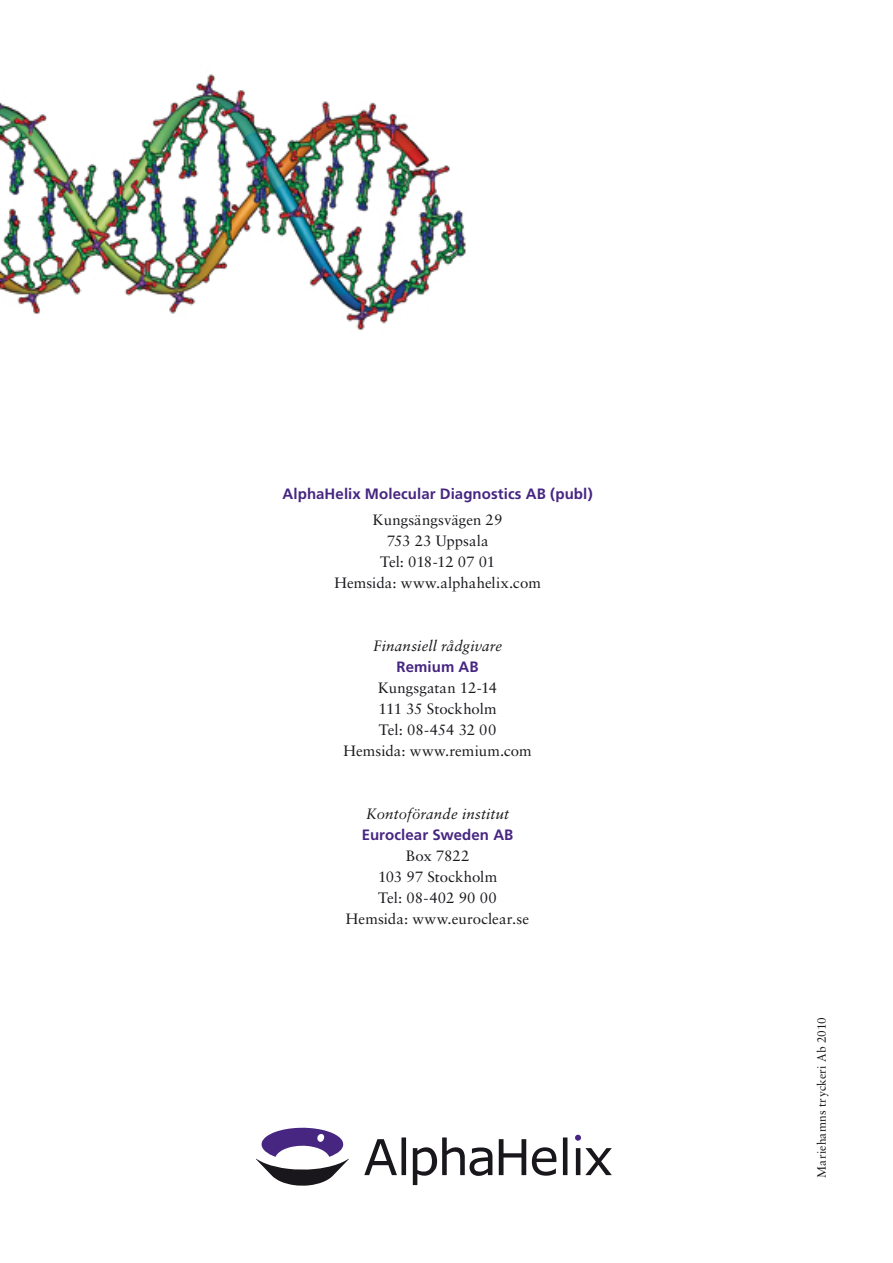
<style>
.page{position:relative;width:893px;height:1263px;background:#fff}
.page>*{position:absolute;margin:0;border:0;box-sizing:border-box;transform-origin:0 0}
.t1{font:15px/21px "Sabon";letter-spacing:.005em;color:#1a171c;text-align:center}
.t2{font:700 15px "Frutiger";letter-spacing:.005em;color:#472682}
.t3{font:italic 15px "Sabon";letter-spacing:.01em;color:#1a171c}
.t4{font:12px "Sabon";letter-spacing:.02em;color:#1a171c}
</style>
<div class="page">
<svg style="left:256px;top:1128px;width:356px;height:58px"></svg>
<img style="left:0;top:74px;width:466px;height:256px">
<p class="t2" style="left:283px;top:485px;width:312px">AlphaHelix Molecular Diagnostics AB (publ)</p>
<p class="t1" style="left:334px;top:509px;width:208px">Kungsängsvägen 29<br>753 23 Uppsala<br>Tel: 018-12 07 01<br>Hemsida: www.alphahelix.com</p>
<p class="t3" style="left:373px;top:637px;width:131px">Finansiell rådgivare</p>
<p class="t2" style="left:397px;top:657px;width:84px">Remium AB</p>
<p class="t1" style="left:343px;top:677px;width:190px">Kungsgatan 12-14<br>111 35 Stockholm<br>Tel: 08-454 32 00<br>Hemsida: www.remium.com</p>
<p class="t3" style="left:366px;top:805px;width:145px">Kontoförande institut</p>
<p class="t2" style="left:362px;top:825px;width:153px">Euroclear Sweden AB</p>
<p class="t1" style="left:346px;top:845px;width:185px">Box 7822<br>103 97 Stockholm<br>Tel: 08-402 90 00<br>Hemsida: www.euroclear.se</p>
<p class="t4" style="left:814px;top:1178px;width:163px;rotate:-90deg">Mariehamns tryckeri Ab 2010</p>
</div>
